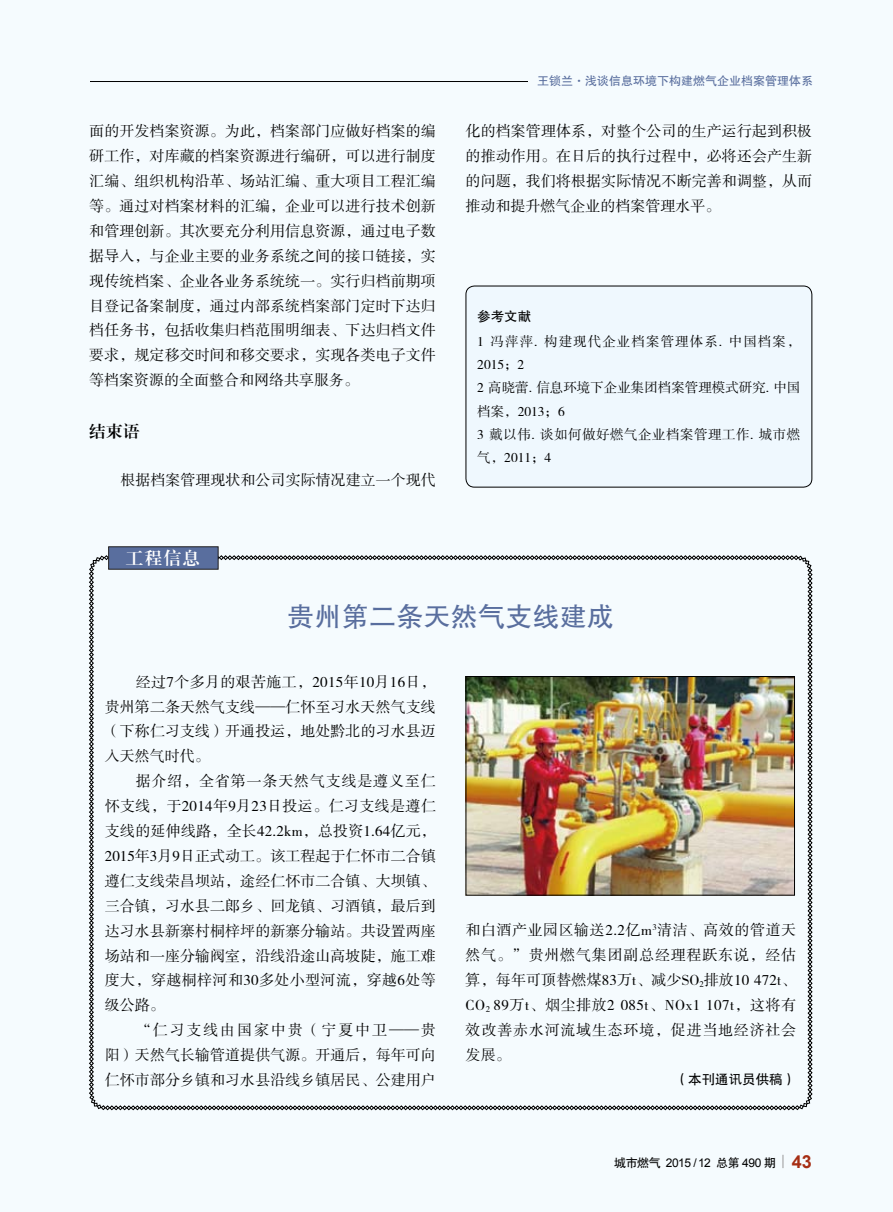
<style>
.page{position:relative;width:893px;height:1212px;background:#f5fbfe}
.page>*{position:absolute;margin:0;border:0;box-sizing:border-box;transform-origin:0 0}
.t1{font:27px "FZHTJW GB1 0";letter-spacing:.01em;color:#596e9e}
.t2{font:17.25px "FZXBSJW GB1 0";color:#fff}
.t3{font:16.5px "FZXBSJW GB1 0";color:#000}
.t4{font:15px/24.9px "FZSSJW GB1 0";letter-spacing:.005em;color:#000;text-align:justify}
.t5{font:13.5px/23.2px "FZSSJW GB1 0";letter-spacing:.035em;color:#000}
.t6{font:13.5px "FZHTJW GB1 0";color:#000}
.t7{font:12px "FZHTJW GB1 0";color:#596e9e}
.t8{font:12px "Arial";letter-spacing:-.04em;color:#000}
.s1{font-family:"FZHTJW GB1 0"}
.s2{font-weight:700;font-size:18px;color:#a62e14}
</style>
<div class="page">
<hr style="left:0;top:81px;width:812px;height:1px;background:#000">
<div style="left:0;top:72px;width:89px;height:19px;background:#f5fbfe"></div>
<svg style="left:782px;top:1155px;width:1px;height:13px"></svg>
<div style="left:466px;top:286px;width:346px;height:201px;background:#eff8fe;border-radius:9px"></div>
<div style="left:466px;top:286px;width:346px;height:201px;border:1px solid #000;border-radius:9px"></div>
<svg style="left:89px;top:555px;width:723px;height:555px"></svg>
<div style="left:108px;top:546px;width:110px;height:23px;background:#596e9e;border:1px solid #201e1e"></div>
<img style="left:468px;top:678px;width:325px;height:215px">
<div style="left:466px;top:676px;width:329px;height:219px;border:1px solid #000"></div>
<div style="left:529px;top:78px;width:364px;height:7px;background:#f5fbfe"></div>
<p class="t4" style="left:89px;top:119px;width:348px">面的开发档案资源。为此，档案部门应做好档案的编研工作，对库藏的档案资源进行编研，可以进行制度汇编、组织机构沿革、场站汇编、重大项目工程汇编等。通过对档案材料的汇编，企业可以进行技术创新和管理创新。其次要充分利用信息资源，通过电子数据导入，与企业主要的业务系统之间的接口链接，实现传统档案、企业各业务系统统一。实行归档前期项目登记备案制度，通过内部系统档案部门定时下达归档任务书，包括收集归档范围明细表、下达归档文件要求，规定移交时间和移交要求，实现各类电子文件等档案资源的全面整合和网络共享服务。</p>
<p class="t3" style="left:89px;top:422px;width:52px">结束语</p>
<p class="t4" style="left:120px;top:468px;width:317px">根据档案管理现状和公司实际情况建立一个现代</p>
<p class="t2" style="left:126px;top:548px;width:76px">工程信息</p>
<p class="t7" style="left:537px;top:74px;width:277px">王锁兰·浅谈信息环境下构建燃气企业档案管理体系</p>
<p class="t4" style="left:466px;top:119px;width:348px">化的档案管理体系，对整个公司的生产运行起到积极的推动作用。在日后的执行过程中，必将还会产生新的问题，我们将根据实际情况不断完善和调整，从而推动和提升燃气企业的档案管理水平。</p>
<p class="t6" style="left:477px;top:308px;width:55px">参考文献</p>
<p class="t5" style="left:477px;top:330px;width:325px">1 冯萍萍. 构建现代企业档案管理体系. 中国档案，<br>2015；2<br>2 高晓蕾. 信息环境下企业集团档案管理模式研究. 中国档案，2013；6<br>3 戴以伟. 谈如何做好燃气企业档案管理工作. 城市燃气，2011；4</p>
<h1 class="t1" style="left:287px;top:602px;width:328px">贵州第二条天然气支线建成</h1>
<p class="t4" style="left:105px;top:670px;width:332px;text-indent:31px">经过7个多月的艰苦施工，2015年10月16日，贵州第二条天然气支线——仁怀至习水天然气支线（下称仁习支线）开通投运，地处黔北的习水县迈入天然气时代。</p>
<p class="t4" style="left:105px;top:769px;width:333px;text-indent:31px">据介绍，全省第一条天然气支线是遵义至仁怀支线，于2014年9月23日投运。仁习支线是遵仁支线的延伸线路，全长42.2km，总投资1.64亿元，2015年3月9日正式动工。该工程起于仁怀市二合镇遵仁支线荣昌坝站，途经仁怀市二合镇、大坝镇、三合镇，习水县二郎乡、回龙镇、习酒镇，最后到达习水县新寨村桐梓坪的新寨分输站。共设置两座场站和一座分输阀室，沿线沿途山高坡陡，施工难度大，穿越桐梓河和30多处小型河流，穿越6处等级公路。</p>
<p class="t4" style="left:105px;top:1018px;width:333px;text-indent:31px">“仁习支线由国家中贵（宁夏中卫——贵阳）天然气长输管道提供气源。开通后，每年可向仁怀市部分乡镇和习水县沿线乡镇居民、公建用户</p>
<p class="t4" style="left:466px;top:918px;width:332px">和白酒产业园区输送2.2亿m<sup>3</sup>清洁、高效的管道天然气。”贵州燃气集团副总经理程跃东说，经估算，每年可顶替燃煤83万t、减少SO<sub>2</sub>排放10 472t、CO<sub>2</sub> 89万t、烟尘排放2 085t、NOx1 107t，这将有效改善赤水河流域生态环境，促进当地经济社会发展。</p>
<p class="t6" style="left:675px;top:1071px;width:123px">（本刊通讯员供稿）</p>
<p class="t8" style="left:614px;top:1155px;width:199px"><span class="s1">城市燃气</span> 2015 / 12 <span class="s1">总第</span> 490 <span class="s1">期</span> <span class="s2">43</span></p>
</div>
